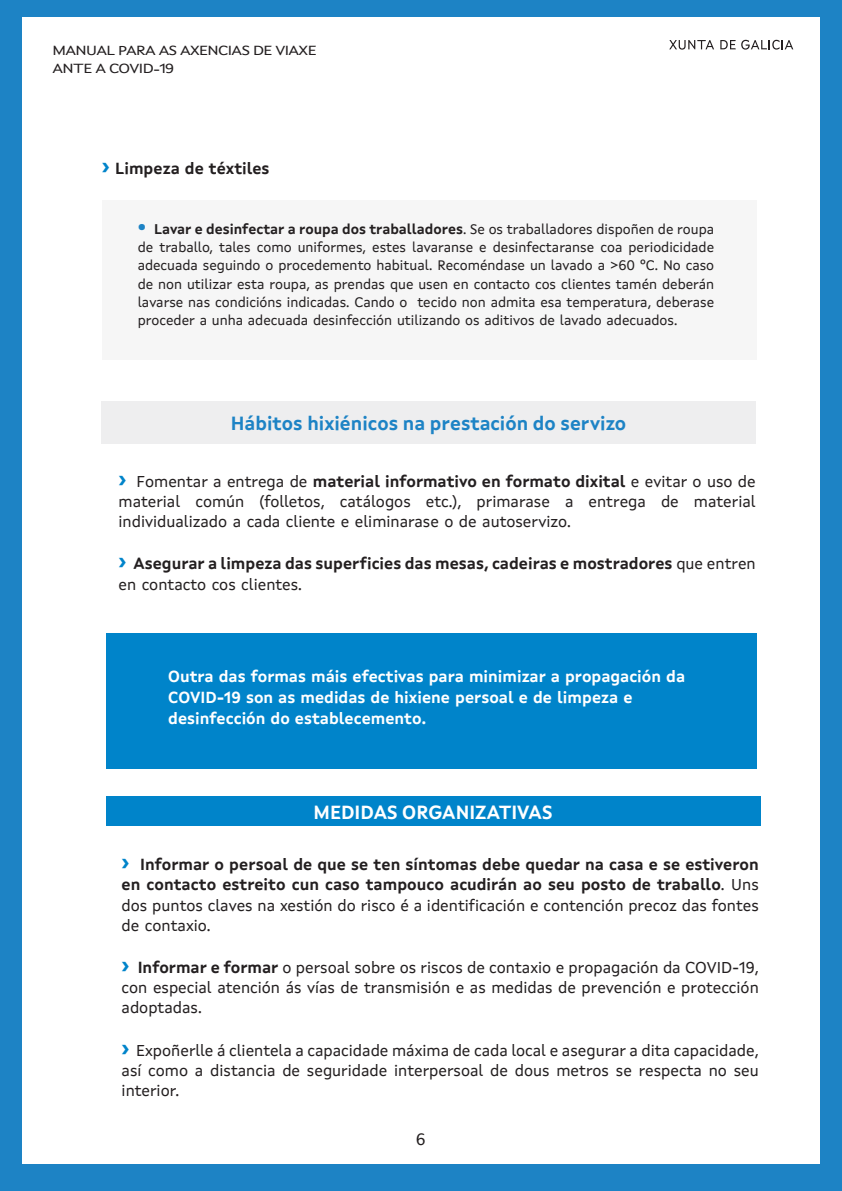
<style>
.page{position:relative;width:842px;height:1191px;background:#fff}
.page>*{position:absolute;margin:0;border:0;box-sizing:border-box;transform-origin:0 0}
.t1{font:700 19px "Xunta Sans";color:#1d83c5}
.t2{font:700 19px "Xunta Sans";color:#fff}
.t3{font:16px/20.2px "Xunta Sans";color:#231f20;text-align:justify}
.t4{font:700 16px/20.2px "Xunta Sans";color:#231f20}
.t5{font:700 16px/21.4px "Xunta Sans";color:#fff}
.t6{font:16px "Lucida Grande";color:#231f20}
.t7{font:14px/18.2px "Xunta Sans";color:#231f20;text-align:justify}
.t8{font:13.4px/18px "Xunta Sans";letter-spacing:-.04em;color:#231f20;scale:1.19 1}
.s1{font-family:"Montserrat";font-size:24px;color:#0084ca}
.s2{font-family:"Montserrat";font-weight:900;font-size:24px;color:#1d83c5}
.s3{font-weight:700}
.s4{font-family:"Montserrat";font-weight:700;font-size:24px;color:#0084ca}
.s5{font-weight:400}
</style>
<div class="page">
<div style="left:0;top:0;width:841px;height:1191px;background:#1d83c5"></div>
<div style="left:22px;top:17px;width:797px;height:1147px;background:#fff"></div>
<svg style="left:720px;top:40px;width:15px;height:9px"></svg>
<svg style="left:741px;top:40px;width:52px;height:10px"></svg>
<svg style="left:669px;top:40px;width:45px;height:10px"></svg>
<div style="left:101px;top:402px;width:655px;height:42px;background:#eeeeef"></div>
<div style="left:103px;top:201px;width:653px;height:159px;background:#f6f6f6"></div>
<div style="left:106px;top:633px;width:650px;height:136px;background:#0084ca"></div>
<div style="left:106px;top:796px;width:654px;height:30px;background:#0084ca"></div>
<p class="t8" style="left:53px;top:42px;width:223px">MANUAL PARA AS AXENCIAS DE VIAXE<br>ANTE A COVID-19</p>
<p class="t4" style="left:102px;top:159px;width:169px"><span class="s1">›</span> Limpeza de téxtiles</p>
<p class="t7" style="left:138px;top:221px;width:578px"><span class="s2">·</span> <span class="s3">Lavar e desinfectar a roupa dos traballadores</span>. Se os traballadores dispoñen de roupa de traballo, tales como uniformes, estes lavaranse e desinfectaranse coa periodicidade adecuada seguindo o procedemento habitual. Recoméndase un lavado a &gt;60 ºC. No caso de non utilizar esta roupa, as prendas que usen en contacto cos clientes tamén deberán lavarse nas condicións indicadas. Cando o tecido non admita esa temperatura, deberase proceder a unha adecuada desinfección utilizando os aditivos de lavado adecuados.</p>
<p class="t1" style="left:231px;top:415px;width:397px">Hábitos hixiénicos na prestación do servizo</p>
<p class="t3" style="left:118px;top:472px;width:638px"><span class="s4">›</span> Fomentar a entrega de <span class="s3">material informativo en formato dixital</span> e evitar o uso de material común (folletos, catálogos etc.), primarase a entrega de material individualizado a cada cliente e eliminarase o de autoservizo.</p>
<p class="t4" style="left:118px;top:555px;width:638px"><span class="s1">›</span> Asegurar a limpeza das superficies das mesas, cadeiras e mostradores <span class="s5">que entren en contacto cos clientes.</span></p>
<p class="t5" style="left:168px;top:667px;width:518px">Outra das formas máis efectivas para minimizar a propagación da<br>COVID-19 son as medidas de hixiene persoal e de limpeza e desinfección do establecemento.</p>
<p class="t2" style="left:313px;top:804px;width:240px">MEDIDAS ORGANIZATIVAS</p>
<p class="t4" style="left:122px;top:856px;width:638px;text-align:justify"><span class="s1">›</span> Informar o persoal de que se ten síntomas debe quedar na casa e se estiveron en contacto estreito cun caso tampouco acudirán ao seu posto de traballo<span class="s5">. Uns dos puntos claves na xestión do risco é a identificación e contención precoz das fontes de contaxio.</span></p>
<p class="t3" style="left:122px;top:958px;width:638px"><span class="s4">›</span> <span class="s3">Informar e formar</span> o persoal sobre os riscos de contaxio e propagación da COVID-19, con especial atención ás vías de transmisión e as medidas de prevención e protección adoptadas.</p>
<p class="t3" style="left:122px;top:1041px;width:638px"><span class="s4">›</span> Expoñerlle á clientela a capacidade máxima de cada local e asegurar a dita capacidade, así como a distancia de seguridade interpersoal de dous metros se respecta no seu interior.</p>
<p class="t6" style="left:416px;top:1132px;width:12px">6</p>
</div>
